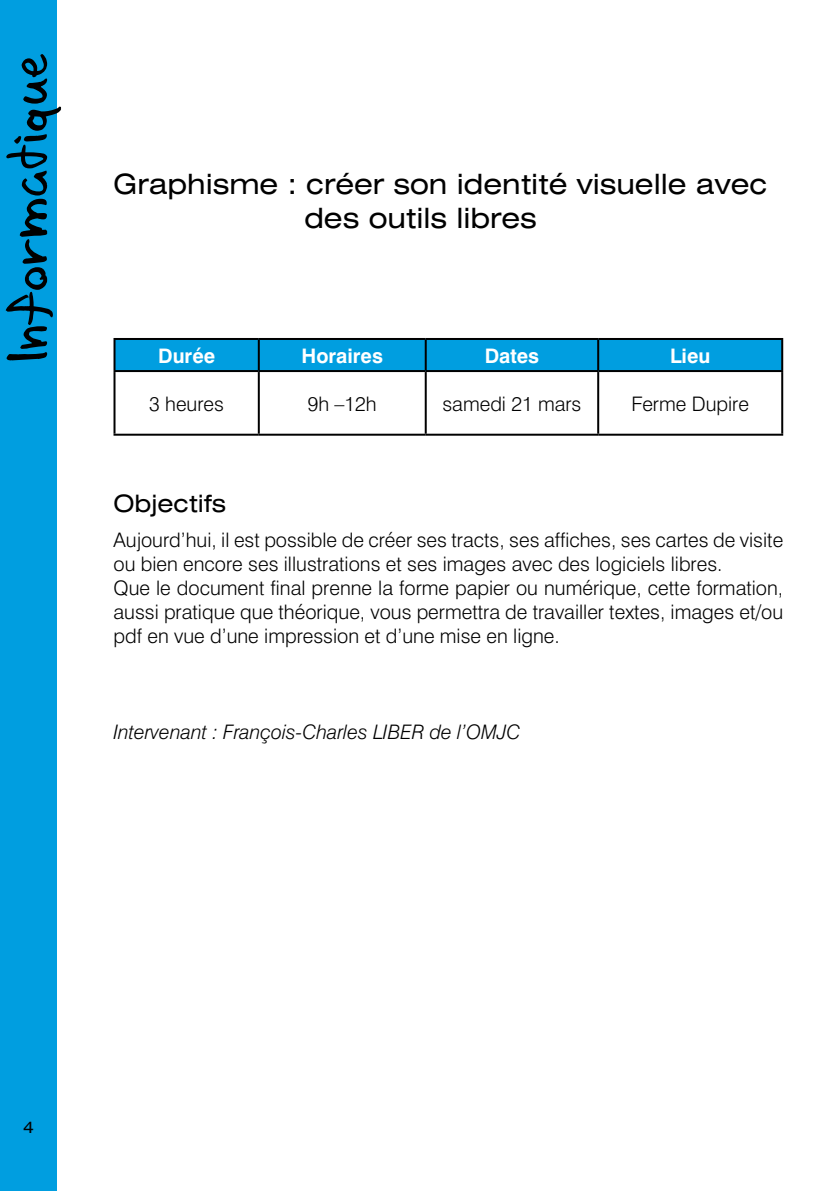
<style>
.page{position:relative;width:840px;height:1191px;background:#fff}
.page>*{position:absolute;margin:0;border:0;box-sizing:border-box;transform-origin:0 0}
.t1{font:72px "Chabinho 2008 v 2.0";color:#000}
.t2{font:expanded 28px/33.6px "Swiss 721 BT";color:#000}
.t3{font:expanded 24px "Swiss 721 BT";color:#000}
.t4{font:300 20px/24px "Swiss 721 BT";color:#000}
.t5{font:italic 300 20px "Swiss 721 BT";color:#000}
.t6{font:700 20px "Swiss 721 BT";color:#fff}
.t7{font:expanded 16px "Swiss 721 BT";color:#000}
</style>
<div class="page">
<div style="left:0;top:0;width:57px;height:1191px;background:#009ee0"></div>
<div style="left:115px;top:340px;width:665px;height:30px;background:#009ee0"></div>
<hr style="left:258px;top:340px;width:2px;height:30px;background:#000">
<hr style="left:424px;top:340px;width:2px;height:30px;background:#000">
<hr style="left:597px;top:340px;width:2px;height:30px;background:#000">
<hr style="left:113px;top:370px;width:146px;height:2px;background:#000">
<hr style="left:259px;top:370px;width:166px;height:2px;background:#000">
<hr style="left:258px;top:372px;width:2px;height:62px;background:#000">
<hr style="left:425px;top:370px;width:173px;height:2px;background:#000">
<hr style="left:424px;top:372px;width:2px;height:62px;background:#000">
<hr style="left:598px;top:370px;width:184px;height:2px;background:#000">
<hr style="left:597px;top:372px;width:2px;height:62px;background:#000">
<hr style="left:113px;top:434px;width:146px;height:2px;background:#000">
<hr style="left:259px;top:434px;width:166px;height:2px;background:#000">
<hr style="left:598px;top:434px;width:184px;height:2px;background:#000">
<hr style="left:113px;top:338px;width:146px;height:2px;background:#000">
<hr style="left:113px;top:340px;width:2px;height:30px;background:#000">
<hr style="left:259px;top:338px;width:166px;height:2px;background:#000">
<hr style="left:425px;top:338px;width:173px;height:2px;background:#000">
<hr style="left:598px;top:338px;width:184px;height:2px;background:#000">
<hr style="left:780px;top:340px;width:2px;height:30px;background:#000">
<hr style="left:113px;top:372px;width:2px;height:62px;background:#000">
<hr style="left:425px;top:434px;width:173px;height:2px;background:#000">
<hr style="left:780px;top:372px;width:2px;height:62px;background:#000">
<h1 class="t1" style="left:-17px;top:360px;width:310px;rotate:-90deg">Informatique</h1>
<h2 class="t2" style="left:304px;top:167px;width:464px;text-indent:-191px">Graphisme : créer son identité visuelle avec des outils libres</h2>
<p class="t6" style="left:158px;top:344px;width:58px">Durée</p>
<p class="t6" style="left:301px;top:344px;width:83px">Horaires</p>
<p class="t6" style="left:484px;top:344px;width:56px">Dates</p>
<p class="t6" style="left:669px;top:344px;width:42px">Lieu</p>
<p class="t4" style="left:149px;top:391px;width:76px">3 heures</p>
<p class="t4" style="left:307px;top:391px;width:70px">9h –12h</p>
<p class="t4" style="left:442px;top:391px;width:140px">samedi 21 mars</p>
<p class="t4" style="left:631px;top:391px;width:119px">Ferme Dupire</p>
<p class="t3" style="left:113px;top:489px;width:114px">Objectifs</p>
<p class="t4" style="left:113px;top:528px;width:671px">Aujourd’hui, il est possible de créer ses tracts, ses affiches, ses cartes de visite ou bien encore ses illustrations et ses images avec des logiciels libres.<br>Que le document final prenne la forme papier ou numérique, cette formation, aussi pratique que théorique, vous permettra de travailler textes, images et/ou pdf en vue d’une impression et d’une mise en ligne.</p>
<p class="t5" style="left:113px;top:720px;width:408px">Intervenant : François-Charles LIBER de l’OMJC</p>
<p class="t7" style="left:23px;top:1117px;width:12px">4</p>
</div>
